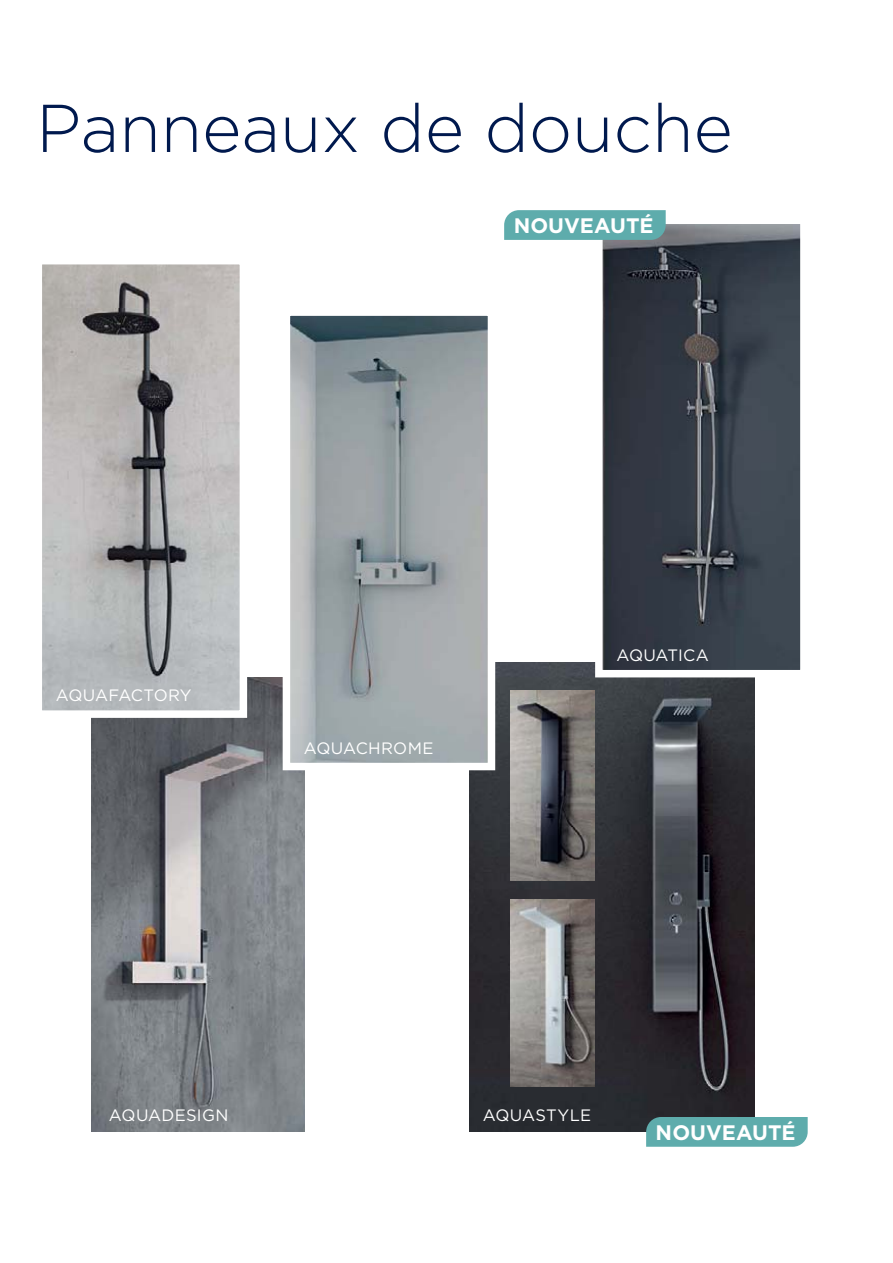
<style>
.page{position:relative;width:893px;height:1263px;background:#fff}
.page>*{position:absolute;margin:0;border:0;box-sizing:border-box;transform-origin:0 0}
.t1{font:300 67.5px "Gotham";color:#00194e}
.t2{font:700 21px "Gotham";color:#fff}
.t3{font:16.5px "Gotham";letter-spacing:.015em;color:#fff}
.t4{font:16.5px "Gotham";letter-spacing:-.015em;color:#fff}
</style>
<div class="page">
<img style="left:92px;top:677px;width:212px;height:455px">
<img style="left:469px;top:663px;width:285px;height:469px">
<img style="left:510px;top:900px;width:84px;height:186px">
<img style="left:510px;top:691px;width:84px;height:189px">
<img style="left:291px;top:316px;width:196px;height:446px">
<div style="left:283px;top:308px;width:212px;height:462px;border:7px solid #fff"></div>
<img style="left:43px;top:265px;width:196px;height:445px">
<div style="left:35px;top:257px;width:212px;height:461px;border:7px solid #fff"></div>
<img style="left:603px;top:225px;width:197px;height:444px">
<div style="left:595px;top:217px;width:213px;height:460px;border:7px solid #fff"></div>
<svg style="left:504px;top:210px;width:162px;height:30px;background:#61acac"></svg>
<div style="left:646px;top:1117px;width:162px;height:30px;background:#5eacac"></div>
<h1 class="t1" style="left:36px;top:101px;width:698px">Panneaux de douche</h1>
<p class="t2" style="left:514px;top:218px;width:141px">NOUVEAUTÉ</p>
<p class="t4" style="left:56px;top:689px;width:137px">AQUAFACTORY</p>
<p class="t3" style="left:304px;top:742px;width:131px">AQUACHROME</p>
<p class="t3" style="left:616px;top:649px;width:94px">AQUATICA</p>
<p class="t3" style="left:109px;top:1109px;width:121px">AQUADESIGN</p>
<p class="t3" style="left:483px;top:1109px;width:110px">AQUASTYLE</p>
<p class="t2" style="left:656px;top:1125px;width:141px">NOUVEAUTÉ</p>
</div>
